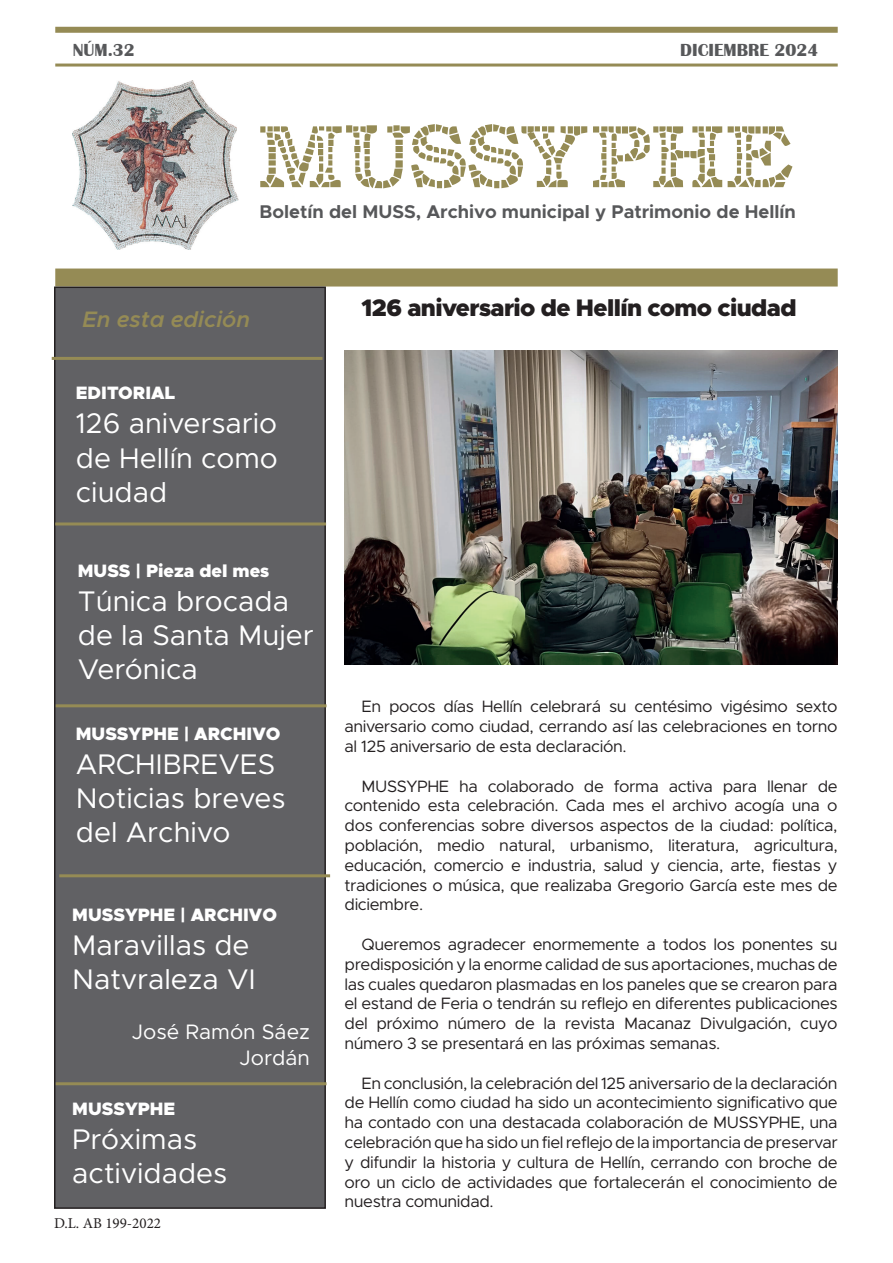
<style>
.page{position:relative;width:893px;height:1263px;background:#fff}
.page>*{position:absolute;margin:0;border:0;box-sizing:border-box;transform-origin:0 0}
.t1{font:89.4px "Classic Mosaic";color:#958b55}
.t2{font:28.5px/34.2px "Metropolis";color:#fff}
.t3{font:900 24px "Metropolis";letter-spacing:-.025em;color:#231f20}
.t4{font:italic 600 22.5px "Metropolis";color:#958b55}
.t5{font:21px/25.2px "Metropolis";color:#fff;text-align:right}
.t6{font:700 18.45px "Metropolis";color:#57585a}
.t7{font:900 18px "Metropolis";color:#fff}
.t8{font:700 18px "Britannic";color:#57585a}
.t9{font:16.5px/19.8px "Metropolis";letter-spacing:-.025em;color:#231f20;text-align:justify}
.t10{font:15px "Minion Pro";color:#231f20}
</style>
<div class="page">
<div style="left:55px;top:27px;width:783px;height:6px;background:#958b55"></div>
<div style="left:55px;top:268px;width:783px;height:18px;background:#958b55"></div>
<hr style="left:55px;top:64px;width:783px;height:3px;background:#958b55">
<img style="left:72px;top:81px;width:166px;height:169px">
<div style="left:55px;top:287px;width:270px;height:921px;background:#616164"></div>
<div style="left:54px;top:286px;width:272px;height:923px;border:2px solid #231f20"></div>
<hr style="left:52px;top:357px;width:271px;height:3px;background:#958b55">
<hr style="left:55px;top:522px;width:271px;height:3px;background:#958b55">
<hr style="left:56px;top:704px;width:271px;height:3px;background:#958b55">
<hr style="left:59px;top:874px;width:271px;height:3px;background:#958b55">
<hr style="left:56px;top:1082px;width:271px;height:3px;background:#958b55">
<img style="left:345px;top:351px;width:492px;height:313px">
<p class="t8" style="left:73px;top:40px;width:64px">NÚM.32</p>
<p class="t8" style="left:680px;top:40px;width:140px">DICIEMBRE 2024</p>
<h1 class="t1" style="left:260px;top:103px;width:536px">MUSSYPHE</h1>
<p class="t6" style="left:259px;top:200px;width:538px">Boletín del MUSS, Archivo municipal y Patrimonio de Hellín</p>
<h3 class="t4" style="left:83px;top:305px;width:169px">En esta edición</h3>
<h3 class="t3" style="left:362px;top:293px;width:436px">126 aniversario de Hellín como ciudad</h3>
<p class="t7" style="left:76px;top:381px;width:101px">EDITORIAL</p>
<h2 class="t2" style="left:76px;top:406px;width:203px;text-align:justify">126 aniversario de Hellín como ciudad</h2>
<p class="t7" style="left:78px;top:559px;width:193px">MUSS | Pieza del mes</p>
<h2 class="t2" style="left:78px;top:584px;width:237px">Túnica brocada de la Santa Mujer<br>Verónica</h2>
<p class="t7" style="left:76px;top:722px;width:206px">MUSSYPHE | ARCHIVO</p>
<h2 class="t2" style="left:76px;top:747px;width:211px">ARCHIBREVES<br>Noticias breves del Archivo</h2>
<p class="t7" style="left:72px;top:903px;width:206px">MUSSYPHE | ARCHIVO</p>
<h2 class="t2" style="left:72px;top:928px;width:185px">Maravillas de<br>Natvraleza VI</h2>
<p class="t5" style="left:132px;top:1019px;width:180px">José Ramón Sáez<br>Jordán</p>
<p class="t7" style="left:72px;top:1097px;width:104px">MUSSYPHE</p>
<h2 class="t2" style="left:72px;top:1122px;width:156px">Próximas actividades</h2>
<p class="t10" style="left:54px;top:1213px;width:109px">D.L. AB 199-2022</p>
<p class="t9" style="left:345px;top:697px;width:495px;text-indent:17px">En pocos días Hellín celebrará su centésimo vigésimo sexto aniversario como ciudad, cerrando así las celebraciones en torno al 125 aniversario de esta declaración.</p>
<p class="t9" style="left:345px;top:776px;width:495px;text-indent:17px">MUSSYPHE ha colaborado de forma activa para llenar de contenido esta celebración. Cada mes el archivo acogía una o dos conferencias sobre diversos aspectos de la ciudad: política, población, medio natural, urbanismo, literatura, agricultura, educación, comercio e industria, salud y ciencia, arte, fiestas y tradiciones o música, que realizaba Gregorio García este mes de diciembre.</p>
<p class="t9" style="left:345px;top:934px;width:495px;text-indent:17px">Queremos agradecer enormemente a todos los ponentes su predisposición y la enorme calidad de sus aportaciones, muchas de las cuales quedaron plasmadas en los paneles que se crearon para el estand de Feria o tendrán su reflejo en diferentes publicaciones del próximo número de la revista Macanaz Divulgación, cuyo número 3 se presentará en las próximas semanas.</p>
<p class="t9" style="left:345px;top:1073px;width:495px;text-indent:17px">En conclusión, la celebración del 125 aniversario de la declaración de Hellín como ciudad ha sido un acontecimiento significativo que ha contado con una destacada colaboración de MUSSYPHE, una celebración que ha sido un fiel reflejo de la importancia de preservar y difundir la historia y cultura de Hellín, cerrando con broche de oro un ciclo de actividades que fortalecerán el conocimiento de nuestra comunidad.</p>
</div>
